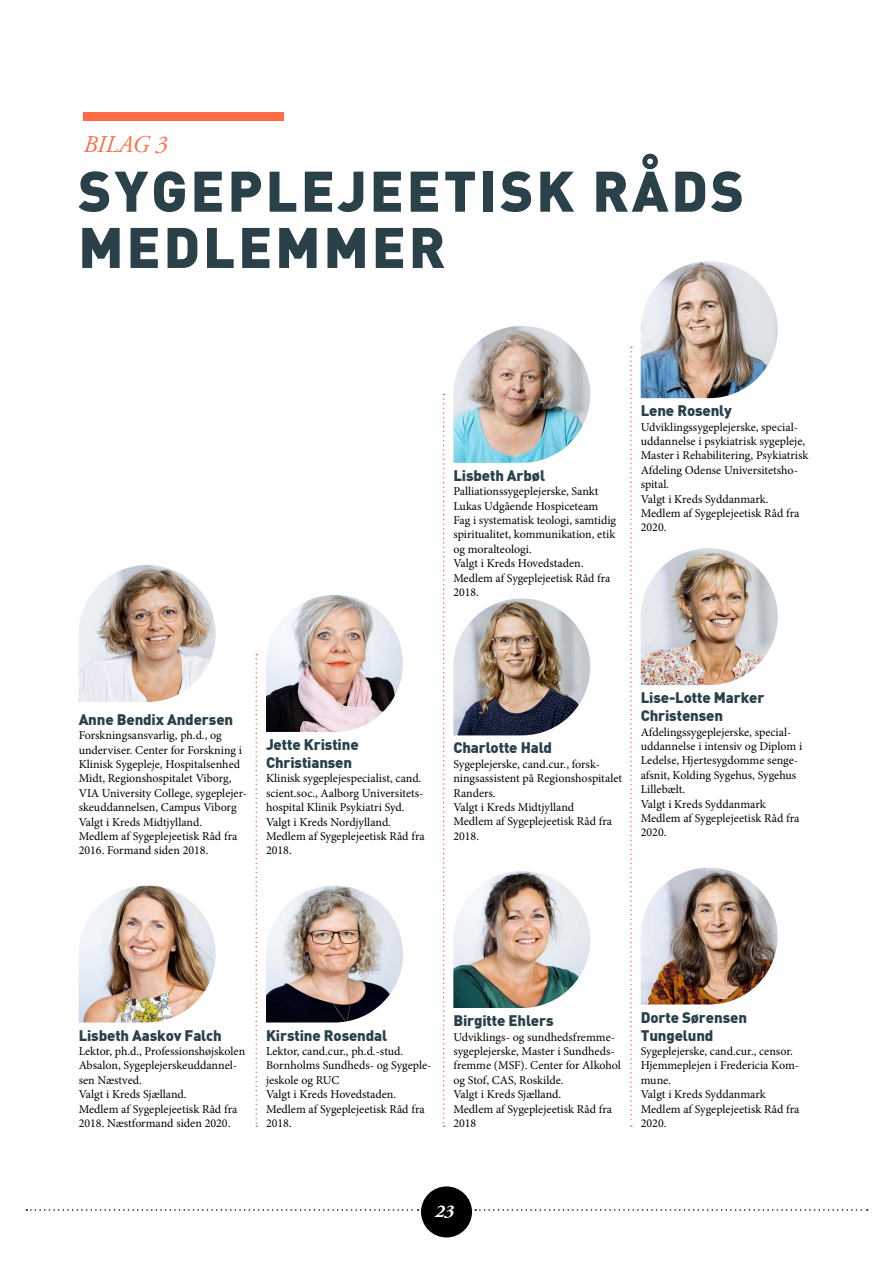
<style>
.page{position:relative;width:893px;height:1263px;background:#fff}
.page>*{position:absolute;margin:0;border:0;box-sizing:border-box;transform-origin:0 0}
.t1{font:900 56.25px/56.2px "DIN";letter-spacing:.05em;color:#2a4149}
.t2{font:italic 24px "Adobe Garamond Pro";color:#ff6b45}
.t3{font:italic 700 18px "Adobe Garamond Pro";color:#fff}
.t4{font:900 15px/18px "DIN";letter-spacing:-.01em;color:#29404a}
.t5{font:12px/14.4px "Minion Pro";color:#000}
</style>
<div class="page">
<div style="left:421px;top:1186px;width:51px;height:51px;background:#000;border-radius:50%"></div>
<svg style="left:26px;top:1209px;width:393px;height:2px"></svg>
<svg style="left:475px;top:1209px;width:393px;height:2px"></svg>
<img style="left:79px;top:565px;width:137px;height:137px">
<img style="left:79px;top:885px;width:137px;height:137px">
<img style="left:266px;top:595px;width:137px;height:137px">
<img style="left:266px;top:885px;width:137px;height:137px">
<img style="left:453px;top:326px;width:137px;height:137px">
<img style="left:453px;top:598px;width:137px;height:137px">
<img style="left:453px;top:871px;width:137px;height:137px">
<img style="left:641px;top:261px;width:137px;height:137px">
<img style="left:641px;top:548px;width:137px;height:137px">
<img style="left:641px;top:867px;width:137px;height:137px">
<svg style="left:255px;top:654px;width:2px;height:473px"></svg>
<svg style="left:443px;top:394px;width:2px;height:733px"></svg>
<svg style="left:630px;top:347px;width:2px;height:780px"></svg>
<div style="left:83px;top:112px;width:201px;height:9px;background:#ff6b45"></div>
<h2 class="t2" style="left:83px;top:129px;width:86px">BILAG 3</h2>
<h1 class="t1" style="left:78px;top:160px;width:667px">SYGEPLEJEETISK RÅDS<br>MEDLEMMER</h1>
<p class="t4" style="left:453px;top:466px;width:93px">Lisbeth Arbøl</p>
<p class="t5" style="left:453px;top:484px;width:164px">Palliationssygeplejerske, Sankt<br>Lukas Udgående Hospiceteam<br>Fag i systematisk teologi, samtidig spiritualitet, kommunikation, etik og moralteologi.<br>Valgt i Kreds Hovedstaden.<br>Medlem af Sygeplejeetisk Råd fra<br>2018.</p>
<p class="t4" style="left:641px;top:401px;width:93px">Lene Rosenly</p>
<p class="t5" style="left:641px;top:420px;width:169px">Udviklingssygeplejerske, special&shy;uddannelse i psykiatrisk sygepleje,<br>Master i Rehabilitering, Psykiatrisk<br>Afdeling Odense Universitetsho&shy;spital.<br>Valgt i Kreds Syddanmark.<br>Medlem af Sygeplejeetisk Råd fra<br>2020.</p>
<p class="t4" style="left:79px;top:709px;width:156px">Anne Bendix Andersen</p>
<p class="t5" style="left:79px;top:728px;width:170px">Forskningsansvarlig, ph.d., og underviser. Center for Forskning i<br>Klinisk Sygepleje, Hospitalsenhed<br>Midt, Regionshospitalet Viborg,<br>VIA University College, sygeplejer&shy;skeuddannelsen, Campus Viborg<br>Valgt i Kreds Midtjylland.<br>Medlem af Sygeplejeetisk Råd fra<br>2016. Formand siden 2018.</p>
<p class="t4" style="left:266px;top:735px;width:94px">Jette Kristine<br>Christiansen</p>
<p class="t5" style="left:266px;top:771px;width:160px">Klinisk sygeplejespecialist, cand. scient.soc., Aalborg Universitets&shy;hospital Klinik Psykiatri Syd.<br>Valgt i Kreds Nordjylland.<br>Medlem af Sygeplejeetisk Råd fra<br>2018.</p>
<p class="t4" style="left:453px;top:738px;width:100px">Charlotte Hald</p>
<p class="t5" style="left:453px;top:757px;width:170px">Sygeplejerske, cand.cur., forsk&shy;ningsassistent på Regionshospitalet<br>Randers.<br>Valgt i Kreds Midtjylland<br>Medlem af Sygeplejeetisk Råd fra<br>2018.</p>
<p class="t4" style="left:641px;top:688px;width:125px">Lise-Lotte Marker<br>Christensen</p>
<p class="t5" style="left:641px;top:724px;width:163px">Afdelingssygeplejerske, special&shy;uddannelse i intensiv og Diplom i<br>Ledelse, Hjertesygdomme senge&shy;afsnit, Kolding Sygehus, Sygehus<br>Lillebælt.<br>Valgt i Kreds Syddanmark<br>Medlem af Sygeplejeetisk Råd fra<br>2020.</p>
<p class="t4" style="left:79px;top:1025px;width:145px">Lisbeth Aaskov Falch</p>
<p class="t5" style="left:79px;top:1044px;width:168px">Lektor, ph.d., Professionshøjskolen<br>Absalon, Sygeplejerskeuddannel&shy;sen Næstved.<br>Valgt i Kreds Sjælland.<br>Medlem af Sygeplejeetisk Råd fra<br>2018. Næstformand siden 2020.</p>
<p class="t4" style="left:266px;top:1025px;width:123px">Kirstine Rosendal</p>
<p class="t5" style="left:266px;top:1044px;width:167px">Lektor, cand.cur., ph.d.-stud.<br>Bornholms Sundheds- og Sygeple&shy;jeskole og RUC<br>Valgt i Kreds Hovedstaden.<br>Medlem af Sygeplejeetisk Råd fra<br>2018.</p>
<p class="t4" style="left:453px;top:1011px;width:102px">Birgitte Ehlers</p>
<p class="t5" style="left:453px;top:1029px;width:169px">Udviklings- og sundhedsfremme&shy;sygeplejerske, Master i Sundheds&shy;fremme (MSF). Center for Alkohol og Stof, CAS, Roskilde.<br>Valgt i Kreds Sjælland.<br>Medlem af Sygeplejeetisk Råd fra<br>2018</p>
<p class="t4" style="left:641px;top:1007px;width:108px">Dorte Sørensen<br>Tungelund</p>
<p class="t5" style="left:641px;top:1044px;width:160px">Sygeplejerske, cand.cur., censor.<br>Hjemmeplejen i Fredericia Kom&shy;mune.<br>Valgt i Kreds Syddanmark<br>Medlem af Sygeplejeetisk Råd fra<br>2020.</p>
<h3 class="t3" style="left:435px;top:1200px;width:20px">23</h3>
</div>
